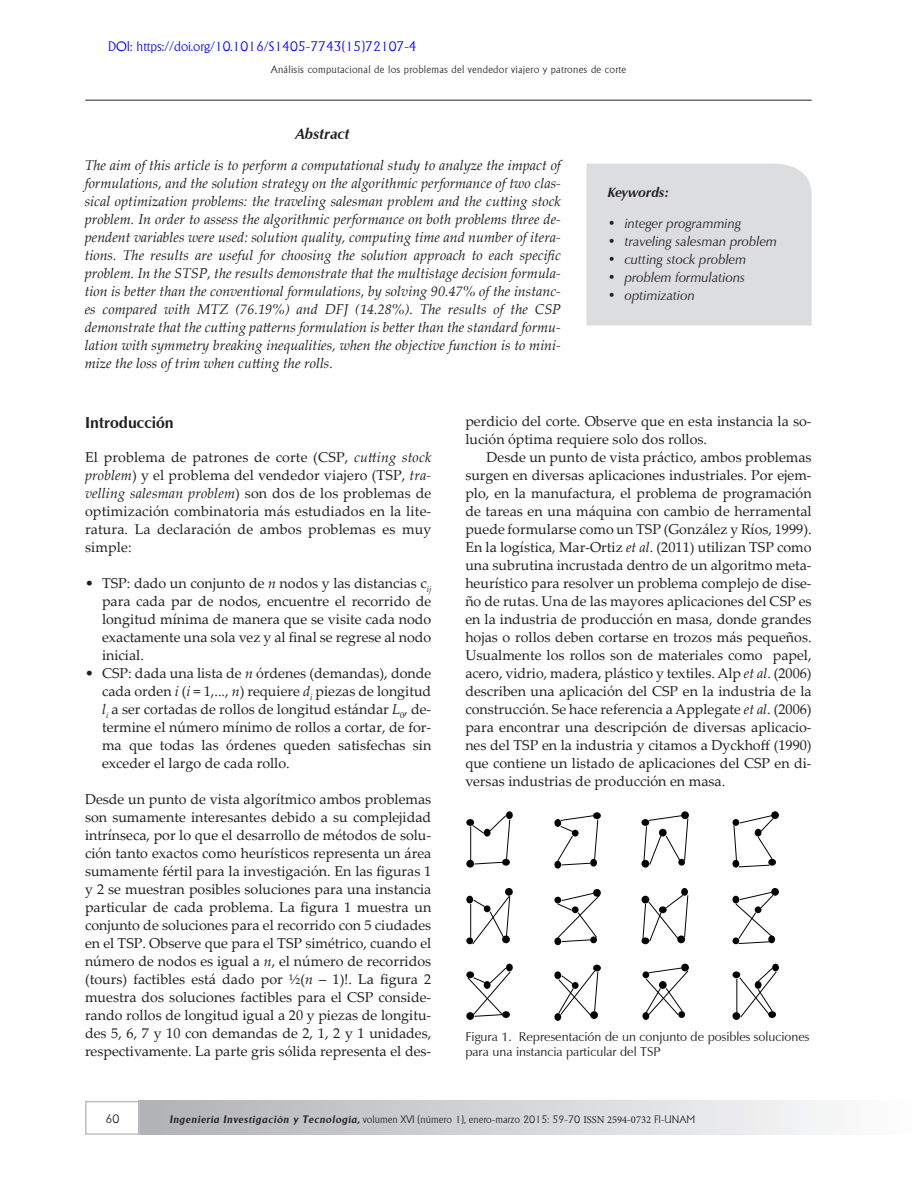
<style>
.page{position:relative;width:918px;height:1188px;background:#fff}
.page>*{position:absolute;margin:0;border:0;box-sizing:border-box;transform-origin:0 0}
.t1{font:700 15.75px "Zapf Humanist 601 BT";color:#231f20}
.t2{font:italic 700 15px "Zapf Humanist 601 BT";color:#231f20}
.t3{font:14.25px/18px "Palatino Linotype";color:#231f20;text-align:justify}
.t4{font:italic 14.25px/18px "Palatino Linotype";color:#231f20;text-align:justify}
.t5{font:italic 13.5px "Zapf Humanist 601 BT";color:#231f20}
.t6{font:300 13.5px "Adelon";color:#00f}
.t7{font:italic 700 13.5px "Zapf Humanist 601 BT";color:#231f20}
.t8{font:12.75px/15px "Zapf Humanist 601 BT";color:#231f20}
.t9{font:300 12px "Adelon";color:#231f20}
.t10{font:300 10.5px "Adelon";color:#231f20}
.t11{font:300 10.5px "Adelon";letter-spacing:.025em;color:#231f20}
.s1{font-style:normal}
.s2{font-style:italic}
.s3{font-weight:600;font-style:italic}
.s4{font-family:"Minion Pro";font-weight:400}
</style>
<div class="page">
<div style="left:138px;top:1101px;width:780px;height:34px;background:linear-gradient(to right,#b0b1b5,#fdfefe)"></div>
<hr style="left:85px;top:100px;width:727px;height:1px;background:#231f20">
<div style="left:85px;top:1101px;width:55px;height:34px;border:2px solid #bcbdc0"></div>
<div style="left:586px;top:163px;width:226px;height:163px;background:#dcdddf"></div>
<svg style="left:466px;top:860px;width:8px;height:8px"></svg>
<div style="left:506px;top:811px;width:7px;height:8px;background:#040503;border-radius:50%"></div>
<svg style="left:554px;top:861px;width:7px;height:8px"></svg>
<div style="left:681px;top:811px;width:8px;height:8px;background:#040503;border-radius:4px"></div>
<div style="left:771px;top:811px;width:8px;height:8px;background:#040503;border-radius:4px"></div>
<svg style="left:466px;top:814px;width:45px;height:51px"></svg>
<svg style="left:556px;top:812px;width:45px;height:54px"></svg>
<svg style="left:642px;top:815px;width:47px;height:51px"></svg>
<svg style="left:733px;top:815px;width:42px;height:53px"></svg>
<div style="left:466px;top:896px;width:7px;height:7px;background:#040503;border-radius:50%"></div>
<div style="left:466px;top:937px;width:7px;height:7px;background:#040503;border-radius:50%"></div>
<div style="left:505px;top:888px;width:8px;height:8px;background:#040503;border-radius:50%"></div>
<div style="left:554px;top:897px;width:7px;height:6px;background:#040503;border-radius:50%"></div>
<svg style="left:554px;top:937px;width:7px;height:8px"></svg>
<svg style="left:593px;top:889px;width:8px;height:8px"></svg>
<div style="left:642px;top:937px;width:7px;height:7px;background:#040503;border-radius:50%"></div>
<div style="left:681px;top:888px;width:7px;height:8px;background:#040503;border-radius:50%"></div>
<div style="left:732px;top:896px;width:7px;height:7px;background:#040503;border-radius:50%"></div>
<div style="left:732px;top:937px;width:7px;height:7px;background:#040503;border-radius:50%"></div>
<div style="left:771px;top:888px;width:8px;height:8px;background:#040503;border-radius:50%"></div>
<hr style="left:470px;top:904px;width:1px;height:34px;background:#040503">
<svg style="left:471px;top:895px;width:40px;height:50px"></svg>
<svg style="left:556px;top:892px;width:45px;height:51px"></svg>
<svg style="left:642px;top:894px;width:47px;height:48px"></svg>
<svg style="left:735px;top:891px;width:39px;height:54px"></svg>
<svg style="left:466px;top:1012px;width:8px;height:8px"></svg>
<div style="left:506px;top:964px;width:7px;height:7px;background:#040503;border-radius:50%"></div>
<svg style="left:554px;top:971px;width:7px;height:8px"></svg>
<div style="left:554px;top:1013px;width:7px;height:8px;background:#040503;border-radius:50%"></div>
<div style="left:593px;top:965px;width:8px;height:6px;background:#040503;border-radius:50%"></div>
<div style="left:642px;top:971px;width:7px;height:7px;background:#040503;border-radius:50%"></div>
<div style="left:642px;top:1012px;width:7px;height:8px;background:#040503;border-radius:50%"></div>
<div style="left:681px;top:964px;width:8px;height:7px;background:#040503;border-radius:50%"></div>
<div style="left:732px;top:971px;width:8px;height:7px;background:#040503;border-radius:50%"></div>
<div style="left:732px;top:1012px;width:8px;height:8px;background:#040503;border-radius:50%"></div>
<div style="left:772px;top:964px;width:7px;height:7px;background:#040503;border-radius:50%"></div>
<svg style="left:466px;top:967px;width:46px;height:50px"></svg>
<svg style="left:557px;top:970px;width:42px;height:47px"></svg>
<svg style="left:645px;top:967px;width:44px;height:49px"></svg>
<hr style="left:736px;top:979px;width:1px;height:34px;background:#040503">
<svg style="left:738px;top:967px;width:40px;height:51px"></svg>
<p class="t6" style="left:108px;top:38px;width:310px">DOI: https://doi.org/10.1016/S1405-7743(15)72107-4</p>
<p class="t11" style="left:271px;top:63px;width:357px">Análisis computacional de los problemas del vendedor viajero y patrones de corte</p>
<p class="t2" style="left:296px;top:125px;width:55px">Abstract</p>
<p class="t4" style="left:85px;top:156px;width:478px">The aim of this article is to perform a computational study to analyze the impact of formulations, and the solution strategy on the algorithmic performance of two clas&shy;sical optimization problems: the traveling salesman problem and the cutting stock problem. In order to assess the algorithmic performance on both problems three de&shy;pendent variables were used: solution quality, computing time and number of itera&shy;tions. The results are useful for choosing the solution approach to each specific problem. In the STSP, the results demonstrate that the multistage decision formula&shy;tion is better than the conventional formulations, by solving 90.47% of the instanc&shy;es compared with MTZ (76.19%) and DFJ (14.28%). The results of the CSP demonstrate that the cutting patterns formulation is better than the standard formu&shy;lation with symmetry breaking inequalities, when the objective function is to mini&shy;mize the loss of trim when cutting the rolls.</p>
<p class="t7" style="left:608px;top:184px;width:63px">Keywords:</p>
<p class="t5" style="left:608px;top:215px;width:135px"><span class="s1">•</span> integer programming</p>
<p class="t5" style="left:608px;top:233px;width:171px"><span class="s1">•</span> traveling salesman problem</p>
<p class="t5" style="left:608px;top:251px;width:140px"><span class="s1">•</span> cutting stock problem</p>
<p class="t5" style="left:608px;top:269px;width:139px"><span class="s1">•</span> problem formulations</p>
<p class="t5" style="left:608px;top:287px;width:89px"><span class="s1">•</span> optimization</p>
<p class="t1" style="left:85px;top:413px;width:90px">Introducción</p>
<p class="t3" style="left:85px;top:448px;width:348px">El problema de patrones de corte (CSP, <span class="s2">cutting stock problem</span>) y el problema del vendedor viajero (TSP, <span class="s2">tra&shy;velling salesman problem</span>) son dos de los problemas de optimización combinatoria más estudiados en la lite&shy;ratura. La declaración de ambos problemas es muy simple:</p>
<p class="t3" style="left:102px;top:574px;width:331px;text-indent:-17px">• TSP: dado un conjunto de <span class="s2">n</span> nodos y las distancias c<sub>ij </sub>para cada par de nodos, encuentre el recorrido de longitud mínima de manera que se visite cada nodo exactamente una sola vez y al final se regrese al nodo inicial.</p>
<p class="t3" style="left:102px;top:664px;width:331px;text-indent:-17px">• CSP: dada una lista de <span class="s2">n</span> órdenes (demandas), donde cada orden <span class="s2">i</span> (<span class="s2">i</span> = 1,..., <span class="s2">n</span>) requiere <span class="s2">d</span><sub>i</sub> piezas de longitud <span class="s2">l</span><sub>i</sub> a ser cortadas de rollos de longitud estándar <span class="s2">L</span><sub>0</sub>, de&shy;termine el número mínimo de rollos a cortar, de for&shy;ma que todas las órdenes queden satisfechas sin exceder el largo de cada rollo.</p>
<p class="t3" style="left:85px;top:790px;width:348px">Desde un punto de vista algorítmico ambos problemas son sumamente interesantes debido a su complejidad intrínseca, por lo que el desarrollo de métodos de solu&shy;ción tanto exactos como heurísticos representa un área sumamente fértil para la investigación. En las figuras 1 y 2 se muestran posibles soluciones para una instancia particular de cada problema. La figura 1 muestra un conjunto de soluciones para el recorrido con 5 ciudades en el TSP. Observe que para el TSP simétrico, cuando el número de nodos es igual a <span class="s2">n</span>, el número de recorridos (tours) factibles está dado por ½(<span class="s2">n</span> – 1)!. La figura 2 muestra dos soluciones factibles para el CSP conside&shy;rando rollos de longitud igual a 20 y piezas de longitu&shy;des 5, 6, 7 y 10 con demandas de 2, 1, 2 y 1 unidades, respectivamente. La parte gris sólida representa el des-</p>
<p class="t3" style="left:465px;top:412px;width:348px">perdicio del corte. Observe que en esta instancia la so&shy;lución óptima requiere solo dos rollos.</p>
<p class="t3" style="left:465px;top:448px;width:348px;text-indent:21px">Desde un punto de vista práctico, ambos problemas surgen en diversas aplicaciones industriales. Por ejem&shy;plo, en la manufactura, el problema de programación de tareas en una máquina con cambio de herramental puede formularse como un TSP (González y Ríos, 1999).<br>En la logística, Mar-Ortiz <span class="s2">et al</span>. (2011) utilizan TSP como una subrutina incrustada dentro de un algoritmo meta&shy;heurístico para resolver un problema complejo de dise&shy;ño de rutas. Una de las mayores aplicaciones del CSP es en la industria de producción en masa, donde grandes hojas o rollos deben cortarse en trozos más pequeños.<br>Usualmente los rollos son de materiales como papel, acero, vidrio, madera, plástico y textiles. Alp <span class="s2">et al</span>. (2006) describen una aplicación del CSP en la industria de la construcción. Se hace referencia a Applegate <span class="s2">et al</span>. (2006) para encontrar una descripción de diversas aplicacio&shy;nes del TSP en la industria y citamos a Dyckhoff (1990) que contiene un listado de aplicaciones del CSP en di&shy;versas industrias de producción en masa.</p>
<p class="t8" style="left:465px;top:1029px;width:346px">Figura 1. Representación de un conjunto de posibles soluciones para una instancia particular del TSP</p>
<p class="t9" style="left:106px;top:1112px;width:15px">60</p>
<p class="t10" style="left:169px;top:1113px;width:527px"><span class="s3">Ingeniería Investigación y Tecnología,</span> volumen XVI (número 1), enero-marzo 2015: 59-70 <span class="s4">ISSN 2594-0732</span> FI-UNAM</p>
</div>
